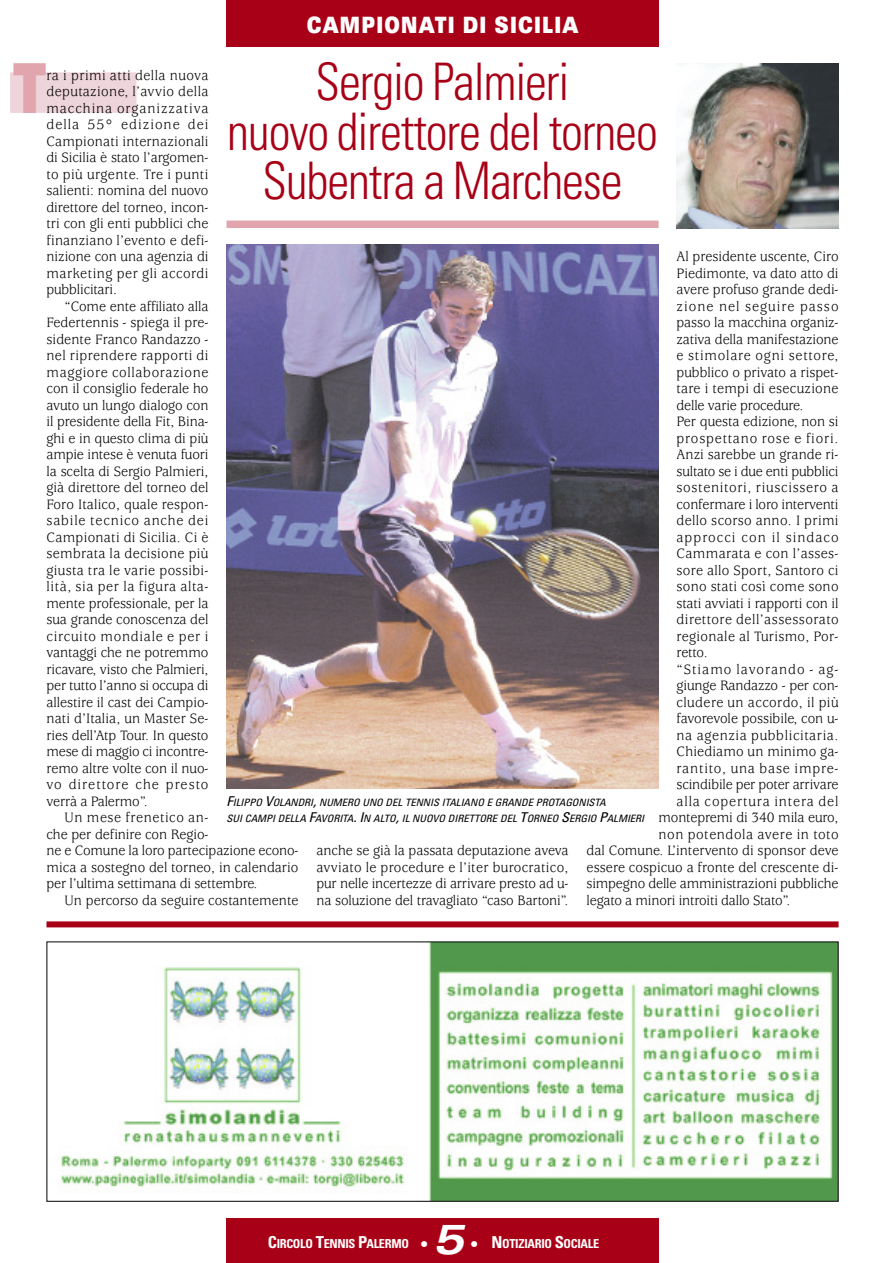
<style>
.page{position:relative;width:893px;height:1263px;background:#fff}
.page>*{position:absolute;margin:0;border:0;box-sizing:border-box;transform-origin:0 0}
.t1{font:900 expanded 69px "Univers";color:#e1a6ad;scale:.6 1}
.t2{font:300 condensed 51.75px/49.5px "Univers";letter-spacing:-.02em;color:#a80016;text-align:center;scale:.95 1}
.t3{font:italic 700 expanded 42px "Univers";color:#fff}
.t4{font:900 expanded 22.5px "Univers";letter-spacing:.085em;color:#fff;scale:.65 1}
.t5{font:15px/16.5px "Usherwood";color:#000;text-align:justify;scale:.94 1}
.t6{font:15px "Usherwood";letter-spacing:.02em;color:#000;scale:.94 1}
.t7{font:15px "Usherwood";letter-spacing:.025em;color:#000;scale:.94 1}
.t8{font:15px "Usherwood";letter-spacing:.06em;color:#000;scale:.94 1}
.t9{font:15px "Usherwood";letter-spacing:.07em;color:#000;scale:.94 1}
.t10{font:15px "Usherwood";letter-spacing:.035em;color:#000;scale:.94 1}
.t11{font:15px "Usherwood";letter-spacing:.05em;color:#000;scale:.94 1}
.t12{font:15px "Usherwood";letter-spacing:.045em;color:#000;scale:.94 1}
.t13{font:15px "Usherwood";letter-spacing:.04em;color:#000;scale:.94 1}
.t14{font:15px "Usherwood";letter-spacing:.055em;color:#000;scale:.94 1}
.t15{font:15px "Usherwood";letter-spacing:.03em;color:#000;scale:.94 1}
.t16{font:700 condensed 12.3px "Univers";letter-spacing:-.025em;color:#fff}
.t17{font:italic condensed 10.2px/16.5px "Univers";letter-spacing:-.005em;color:#000;scale:1.07 1}
.s1{font-size:13.5px}
.s2{font-size:16.5px}
.s3{font-weight:900;font-stretch:normal;font-size:16.5px}
</style>
<div class="page">
<div style="left:226px;top:0;width:432px;height:47px;background:#a80016"></div>
<div style="left:226px;top:1218px;width:432px;height:45px;background:#a80016"></div>
<div style="left:10px;top:72px;width:126px;height:41px;background:#eed4db"></div>
<div style="left:226px;top:221px;width:433px;height:7px;background:#e1a6ad"></div>
<img style="left:226px;top:245px;width:432px;height:544px">
<img style="left:676px;top:63px;width:162px;height:165px">
<div style="left:46px;top:921px;width:792px;height:6px;background:#a80016"></div>
<img style="left:59px;top:943px;width:778px;height:257px">
<div style="left:47px;top:941px;width:792px;height:261px;border:1px solid #000"></div>
<h3 class="t4" style="left:307px;top:17px;width:419px">CAMPIONATI DI SICILIA</h3>
<h2 class="t2" style="left:227px;top:62px;width:455px">Sergio Palmieri<br>nuovo direttore del torneo<br>Subentra a Marchese</h2>
<h1 class="t1" style="left:13px;top:63px;width:58px">T</h1>
<p class="t5" style="left:47px;top:68px;width:174px">ra i primi atti della nuova deputazione, l’avvio della macchina organizzativa della 55° edizione dei Campionati internazionali di Sicilia è stato l’argomen&shy;to più urgente. Tre i punti salienti: nomina del nuovo direttore del torneo, incon&shy;tri con gli enti pubblici che finanziano l’evento e defi&shy;nizione con una agenzia di marketing per gli accordi pubblicitari.</p>
<p class="t5" style="left:47px;top:299px;width:174px;text-indent:18px">“Come ente affiliato alla Federtennis - spiega il pre&shy;sidente Franco Randazzo - nel riprendere rapporti di maggiore collaborazione con il consiglio federale ho avuto un lungo dialogo con il presidente della Fit, Bina&shy;ghi e in questo clima di più ampie intese è venuta fuori la scelta di Sergio Palmieri, già direttore del torneo del Foro Italico, quale respon&shy;sabile tecnico anche dei Campionati di Sicilia. Ci è sembrata la decisione più giusta tra le varie possibi&shy;lità, sia per la figura alta&shy;mente professionale, per la sua grande conoscenza del circuito mondiale e per i vantaggi che ne potremmo ricavare, visto che Palmieri, per tutto l’anno si occupa di allestire il cast dei Campio&shy;nati d’Italia, un Master Se&shy;ries dell’Atp Tour. In questo mese di maggio ci incontre&shy;remo altre volte con il nuo&shy;vo direttore che presto verrà a Palermo”.</p>
<p class="t5" style="left:47px;top:811px;width:270px;text-align:left;text-indent:18px">Un mese frenetico an-<br>che per definire con Regio-<br>ne e Comune la loro partecipazione econo&shy;mica a sostegno del torneo, in calendario per l’ultima settimana di settembre.</p>
<p class="t5" style="left:65px;top:893px;width:250px">Un percorso da seguire costantemente</p>
<p class="t5" style="left:676px;top:250px;width:174px">Al presidente uscente, Ciro</p>
<p class="t5" style="left:676px;top:266px;width:174px">Piedimonte, va dato atto di</p>
<p class="t5" style="left:676px;top:283px;width:174px">avere profuso grande dedi-</p>
<p class="t9" style="left:676px;top:300px;width:174px">zione nel seguire passo</p>
<p class="t5" style="left:676px;top:316px;width:174px">passo la macchina organiz-</p>
<p class="t5" style="left:676px;top:332px;width:174px">zativa della manifestazione</p>
<p class="t14" style="left:676px;top:350px;width:174px">e stimolare ogni settore,</p>
<p class="t5" style="left:676px;top:365px;width:174px">pubblico o privato a rispet-</p>
<p class="t6" style="left:676px;top:383px;width:174px">tare i tempi di esecuzione</p>
<p class="t5" style="left:676px;top:398px;width:136px">delle varie procedure.</p>
<p class="t5" style="left:676px;top:415px;width:174px">Per questa edizione, non si</p>
<p class="t8" style="left:676px;top:432px;width:174px">prospettano rose e fiori.</p>
<p class="t5" style="left:676px;top:448px;width:174px">Anzi sarebbe un grande ri-</p>
<p class="t5" style="left:676px;top:464px;width:174px">sultato se i due enti pubblici</p>
<p class="t11" style="left:676px;top:482px;width:174px">sostenitori, riuscissero a</p>
<p class="t5" style="left:676px;top:497px;width:174px">confermare i loro interventi</p>
<p class="t7" style="left:676px;top:515px;width:174px">dello scorso anno. I primi</p>
<p class="t9" style="left:676px;top:531px;width:174px">approcci con il sindaco</p>
<p class="t7" style="left:676px;top:548px;width:174px">Cammarata e con l’asses-</p>
<p class="t6" style="left:676px;top:564px;width:174px">sore allo Sport, Santoro ci</p>
<p class="t6" style="left:676px;top:581px;width:174px">sono stati così come sono</p>
<p class="t5" style="left:676px;top:596px;width:174px">stati avviati i rapporti con il</p>
<p class="t10" style="left:676px;top:614px;width:174px">direttore dell’assessorato</p>
<p class="t7" style="left:676px;top:630px;width:174px">regionale al Turismo, Por-</p>
<p class="t5" style="left:676px;top:646px;width:35px">retto.</p>
<p class="t9" style="left:676px;top:663px;width:174px">“Stiamo lavorando - ag-</p>
<p class="t5" style="left:676px;top:679px;width:174px">giunge Randazzo - per con-</p>
<p class="t15" style="left:676px;top:696px;width:174px">cludere un accordo, il più</p>
<p class="t5" style="left:676px;top:712px;width:174px">favorevole possibile, con u-</p>
<p class="t12" style="left:676px;top:729px;width:174px">na agenzia pubblicitaria.</p>
<p class="t5" style="left:676px;top:745px;width:174px">Chiediamo un minimo ga-</p>
<p class="t8" style="left:676px;top:762px;width:174px">rantito, una base impre-</p>
<p class="t5" style="left:676px;top:778px;width:174px">scindibile per poter arrivare</p>
<p class="t8" style="left:676px;top:795px;width:174px">alla copertura intera del</p>
<p class="t5" style="left:658px;top:811px;width:193px">montepremi di 340 mila euro,</p>
<p class="t13" style="left:658px;top:828px;width:193px">non potendola avere in toto</p>
<p class="t5" style="left:587px;top:844px;width:270px">dal Comune. L’intervento di sponsor deve</p>
<p class="t5" style="left:587px;top:860px;width:270px">essere cospicuo a fronte del crescente di-</p>
<p class="t5" style="left:587px;top:877px;width:270px">simpegno delle amministrazioni pubbliche</p>
<p class="t5" style="left:587px;top:893px;width:218px">legato a minori introiti dallo Stato”.</p>
<p class="t17" style="left:226px;top:794px;width:392px"><span class="s1">F</span>ILIPPO <span class="s1">V</span>OLANDRI<span class="s1">,</span> NUMERO UNO DEL TENNIS ITALIANO E GRANDE PROTAGONISTA<br>SUI CAMPI DELLA <span class="s1">F</span>AVORITA<span class="s1">. I</span>N ALTO<span class="s1">,</span> IL NUOVO DIRETTORE DEL <span class="s1">T</span>ORNEO <span class="s1">S</span>ERGIO <span class="s1">P</span>ALMIERI</p>
<p class="t5" style="left:317px;top:844px;width:270px">anche se già la passata deputazione aveva avviato le procedure e l’iter burocratico, pur nelle incertezze di arrivare presto ad u&shy;na soluzione del travagliato “caso Bartoni”.</p>
<p class="t16" style="left:268px;top:1239px;width:162px"><span class="s2">C</span>IRCOLO <span class="s2">T</span>ENNIS <span class="s2">P</span>ALERMO <span class="s3">•</span></p>
<h3 class="t3" style="left:432px;top:1224px;width:33px">5</h3>
<p class="t16" style="left:470px;top:1239px;width:131px"><span class="s3">•</span> <span class="s2">N</span>OTIZIARIO <span class="s2">S</span>OCIALE</p>
</div>
